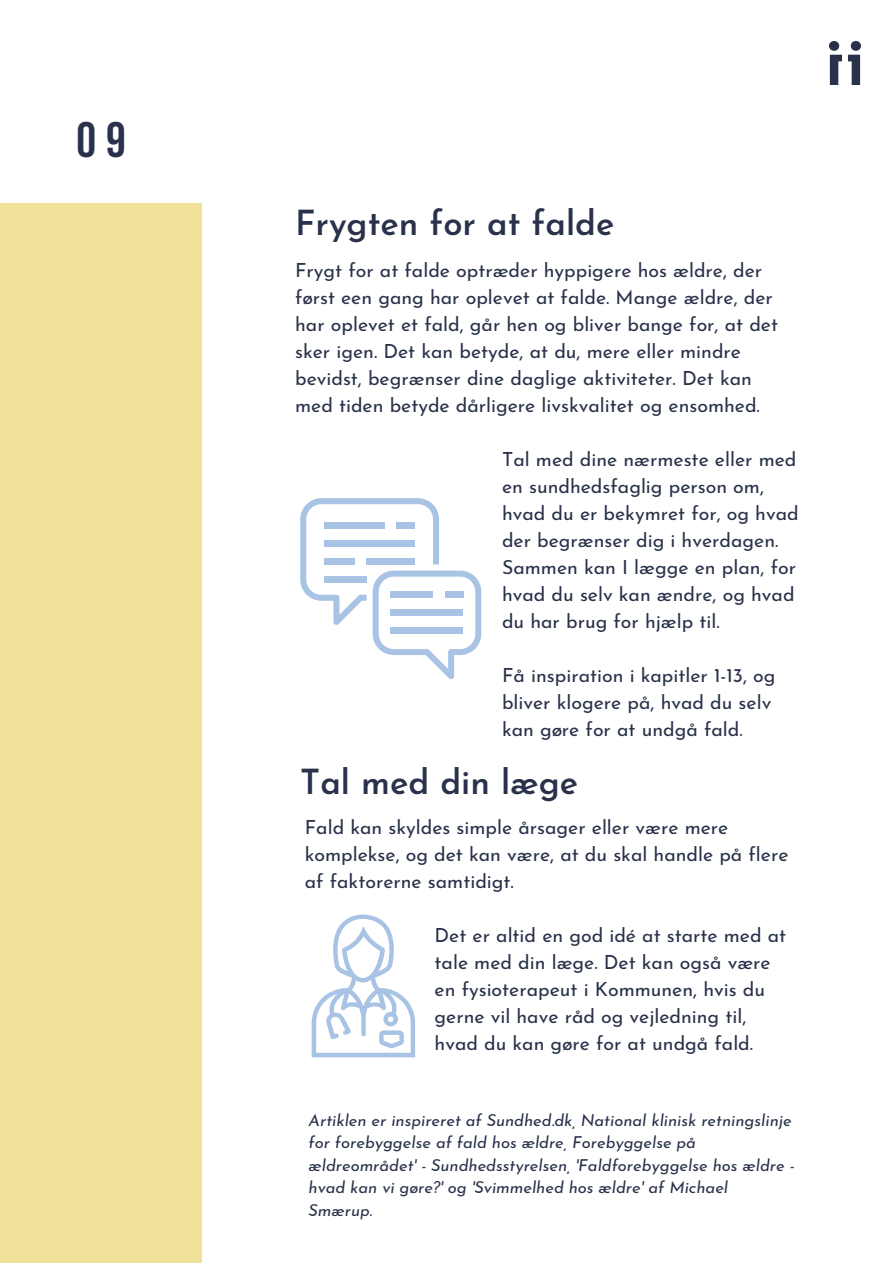
<style>
.page{position:relative;width:893px;height:1264px;background:#fff}
.page>*{position:absolute;margin:0;border:0;box-sizing:border-box;transform-origin:0 0}
.t1{font:700 49.65px "Bebas Neue";color:#29324a}
.t2{font:600 34.5px "Josefin Sans";color:#29324a}
.t3{font:19.5px/27px "Josefin Sans";color:#29324a}
.t4{font:italic 16.5px/22.5px "Josefin Sans";color:#29324a}
</style>
<div class="page">
<div style="left:0;top:203px;width:201px;height:1059px;background:#f0e099"></div>
<img style="left:829px;top:41px;width:31px;height:43px">
<svg style="left:311px;top:914px;width:104px;height:143px"></svg>
<svg style="left:300px;top:498px;width:181px;height:181px"></svg>
<div style="left:324px;top:522px;width:60px;height:6px;background:#a8c3e3"></div>
<div style="left:397px;top:522px;width:18px;height:6px;background:#a8c3e3"></div>
<div style="left:324px;top:540px;width:91px;height:6px;background:#a8c3e3"></div>
<div style="left:366px;top:558px;width:49px;height:6px;background:#a8c3e3"></div>
<div style="left:324px;top:558px;width:30px;height:6px;background:#a8c3e3"></div>
<div style="left:324px;top:576px;width:42px;height:6px;background:#a8c3e3"></div>
<div style="left:391px;top:591px;width:42px;height:6px;background:#a8c3e3"></div>
<div style="left:445px;top:591px;width:18px;height:6px;background:#a8c3e3"></div>
<div style="left:391px;top:610px;width:72px;height:6px;background:#a8c3e3"></div>
<div style="left:391px;top:628px;width:72px;height:6px;background:#a8c3e3"></div>
<h1 class="t1" style="left:76px;top:120px;width:51px">09</h1>
<h2 class="t2" style="left:295px;top:209px;width:321px">Frygten for at falde</h2>
<p class="t3" style="left:295px;top:258px;width:484px">Frygt for at falde optræder hyppigere hos ældre, der først een gang har oplevet at falde. Mange ældre, der har oplevet et fald, går hen og bliver bange for, at det sker igen. Det kan betyde, at du, mere eller mindre bevidst, begrænser dine daglige aktiviteter. Det kan med tiden betyde dårligere livskvalitet og ensomhed.</p>
<p class="t3" style="left:502px;top:447px;width:298px">Tal med dine nærmeste eller med en sundhedsfaglig person om, hvad du er bekymret for, og hvad der begrænser dig i hverdagen.<br>Sammen kan I lægge en plan, for hvad du selv kan ændre, og hvad du har brug for hjælp til.</p>
<p class="t3" style="left:502px;top:663px;width:275px">Få inspiration i kapitler 1-13, og bliver klogere på, hvad du selv kan gøre for at undgå fald.</p>
<h2 class="t2" style="left:300px;top:768px;width:279px">Tal med din læge</h2>
<p class="t3" style="left:305px;top:815px;width:485px">Fald kan skyldes simple årsager eller være mere komplekse, og det kan være, at du skal handle på flere af faktorerne samtidigt.</p>
<p class="t3" style="left:434px;top:923px;width:353px">Det er altid en god idé at starte med at tale med din læge. Det kan også være en fysioterapeut i Kommunen, hvis du gerne vil have råd og vejledning til, hvad du kan gøre for at undgå fald.</p>
<p class="t4" style="left:308px;top:1110px;width:487px">Artiklen er inspireret af Sundhed.dk, National klinisk retningslinje for forebyggelse af fald hos ældre, Forebyggelse på ældreområdet' - Sundhedsstyrelsen, 'Faldforebyggelse hos ældre - hvad kan vi gøre?' og 'Svimmelhed hos ældre' af Michael Smærup.</p>
</div>
